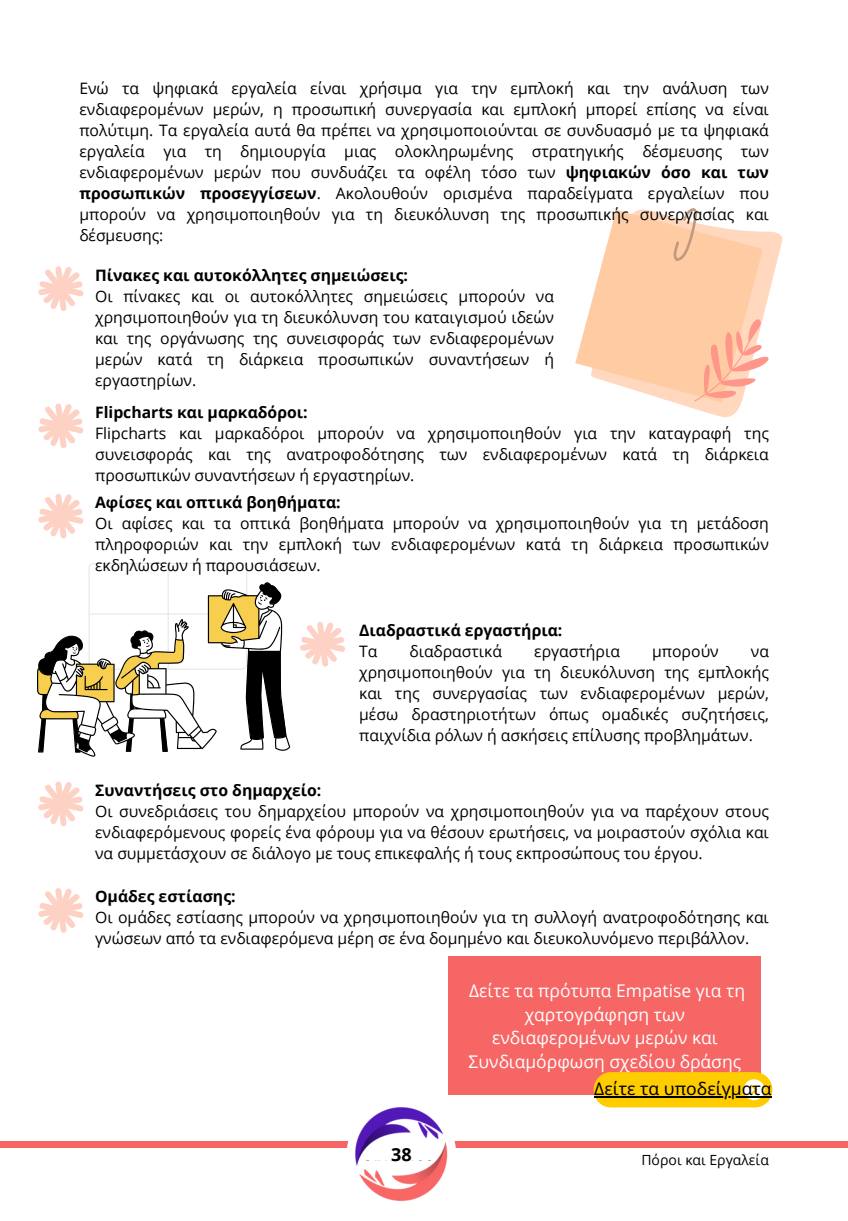
<style>
.page{position:relative;width:848px;height:1221px;background:#fff}
.page>*{position:absolute;margin:0;border:0;box-sizing:border-box;transform-origin:0 0}
.t1{font:700 18.03px "Open Sans";color:#000}
.t2{font:17.5px/23.6px "Open Sans";color:#fff;text-align:center}
.t3{font:17.5px "Noto Sans";color:#000}
.t4{font:15.75px/21px "Open Sans";color:#000;text-align:justify}
.t5{font:700 15.75px "Open Sans";color:#000}
.t6{font:14px "Open Sans";color:#000}
.s1{font-weight:700}
</style>
<div class="page">
<div style="left:0;top:1141px;width:848px;height:7px;background:#f66665"></div>
<div style="left:347px;top:1099px;width:109px;height:110px;background:#fff;border-radius:50%"></div>
<img style="left:355px;top:1107px;width:93px;height:94px">
<div style="left:366px;top:1150px;width:66px;height:10px;background:#fff"></div>
<svg style="left:38px;top:266px;width:46px;height:45px"></svg>
<svg style="left:38px;top:403px;width:46px;height:45px"></svg>
<svg style="left:38px;top:494px;width:46px;height:44px"></svg>
<svg style="left:88px;top:563px;width:159px;height:19px"></svg>
<svg style="left:37px;top:582px;width:253px;height:175px"></svg>
<svg style="left:300px;top:622px;width:45px;height:44px"></svg>
<svg style="left:38px;top:781px;width:46px;height:45px"></svg>
<svg style="left:38px;top:888px;width:46px;height:44px"></svg>
<svg style="left:709px;top:231px;width:74px;height:186px"></svg>
<svg style="left:575px;top:208px;width:194px;height:205px"></svg>
<div style="left:449px;top:956px;width:312px;height:138px;background:#f66665"></div>
<div style="left:594px;top:1072px;width:178px;height:35px;background:#fc0;border-radius:17px"></div>
<div style="left:743px;top:1079px;width:21px;height:21px;background:#fff;border-radius:50%"></div>
<svg style="left:750px;top:1084px;width:7px;height:11px"></svg>
<hr style="left:594px;top:1096px;width:178px;height:1px;background:#000">
<p class="t4" style="left:79px;top:77px;width:691px;text-align:left;text-indent:43px">τα ψηφιακά εργαλεία είναι χρή σιμα για την εμπλοκή και την ανάλυση των ενδιαφερομένων μερών, η προσωπική συνεργασία και εμπλοκή μπορεί επίσης να είναι πολύτιμη. Τα εργαλεία αυτά θα πρέπει να χρησιμοποιούνται σε συνδυασμό με τα ψηφιακά εργαλεία για τη δημιουργία μιας ολοκληρωμένης στρατηγική ς δέσμευσης των ενδιαφερομένων μερών που συνδυάζει τα οφέλη τόσο των <span class="s1">ψηφιακών όσο και των προσωπικών προσεγγίσεων</span>. Ακολουθούν ορισμένα παραδείγματα εργαλείων που μπορούν να χρησιμοποιηθούν για τη διευκόλυνση της προσωπική ς συνεργασίας και δέσμευσης:</p>
<p class="t5" style="left:95px;top:264px;width:314px">Πίνακες και αυτοκόλλητες σημειώσεις:</p>
<p class="t4" style="left:95px;top:286px;width:460px">Οι πίνακες και οι αυτοκόλλητες σημειώσεις μπορούν να χρησιμοποιηθούν για τη διευκόλυνση του καταιγισμού ιδεών και της οργάνωσης της συνεισφοράς των ενδιαφερομένων μερών κατά</p>
<p class="t4" style="left:79px;top:77px;width:24px">Ενώ</p>
<p class="t4" style="left:207px;top:349px;width:342px">τη διάρκεια προσωπικών συναντή σεων ή</p>
<p class="t4" style="left:95px;top:370px;width:103px">εργαστηρίων.</p>
<p class="t5" style="left:95px;top:401px;width:214px">Flipcharts και μαρκαδόροι:</p>
<p class="t4" style="left:95px;top:422px;width:675px">Flipcharts και μαρκαδό ροι μπορούν να χρησιμοποιηθούν για την καταγραφή της συνεισφοράς και της ανατροφοδότησης των ενδιαφερομένων κατά</p>
<p class="t4" style="left:672px;top:443px;width:98px">τη διάρκεια</p>
<p class="t4" style="left:95px;top:464px;width:321px">προσωπικών συναντή σεων ή εργαστηρίων.</p>
<p class="t5" style="left:95px;top:491px;width:247px">Αφίσες και οπτικά βοηθή ματα:</p>
<p class="t4" style="left:95px;top:512px;width:675px">Οι αφίσες και τα οπτικά βοηθή ματα μπορούν να χρησιμοποιηθούν για τη μετάδοση πληροφοριών και την εμπλοκή των ενδιαφερομένων κατά τη διάρκεια προσωπικών εκδηλώσεων ή παρουσιάσεων.</p>
<p class="t5" style="left:359px;top:619px;width:205px">Διαδραστικά εργαστή ρια:</p>
<p class="t4" style="left:359px;top:640px;width:20px">Τα</p>
<p class="t4" style="left:410px;top:640px;width:89px">διαδραστικά</p>
<p class="t4" style="left:534px;top:640px;width:87px">εργαστή ρια</p>
<p class="t4" style="left:652px;top:640px;width:68px">μπορούν</p>
<p class="t4" style="left:359px;top:640px;width:411px;text-indent:392px">να χρησιμοποιηθούν για τη διευκόλυνση της εμπλοκή ς και της συνεργασίας των ενδιαφερομένων μερών, μέσω δραστηριοτήτων όπως ομαδικές συζητή σεις, παιχνίδια ρόλων ή ασκή σεις επίλυσης προβλημάτων.</p>
<p class="t5" style="left:95px;top:778px;width:228px">Συναντή σεις στο δημαρχείο:</p>
<p class="t4" style="left:95px;top:800px;width:675px">Οι συνεδριάσεις του δημαρχείου μπορούν να χρησιμοποιηθούν για να παρέχουν στους ενδιαφερό μενους φορείς ένα φό ρουμ για να θέσουν ερωτή σεις, να μοιραστούν σχόλια και να συμμετάσχουν σε διάλογο με τους επικεφαλή ς ή τους εκπροσώπους του έργου.</p>
<p class="t5" style="left:95px;top:885px;width:142px">Ομάδες εστίασης:</p>
<p class="t4" style="left:95px;top:906px;width:675px">Οι ομάδες εστίασης μπορούν να χρησιμοποιηθούν για τη συλλογή ανατροφοδότησης και γνώσεων από τα ενδιαφερό μενα μέρη σε ένα δομημένο και διευκολυνό μενο περιβάλλον.</p>
<p class="t2" style="left:469px;top:978px;width:278px">Δείτε τα πρότυπα Empatise για τη χαρτογράφηση των ενδιαφερομένων μερών και<br>Συνδιαμόρφωση σχεδίου δράσης</p>
<p class="t1" style="left:391px;top:1142px;width:22px">38</p>
<p class="t3" style="left:594px;top:1076px;width:179px">Δείτε τα υποδείγματα</p>
<p class="t6" style="left:641px;top:1150px;width:129px">Πόροι και Εργαλεία</p>
</div>
